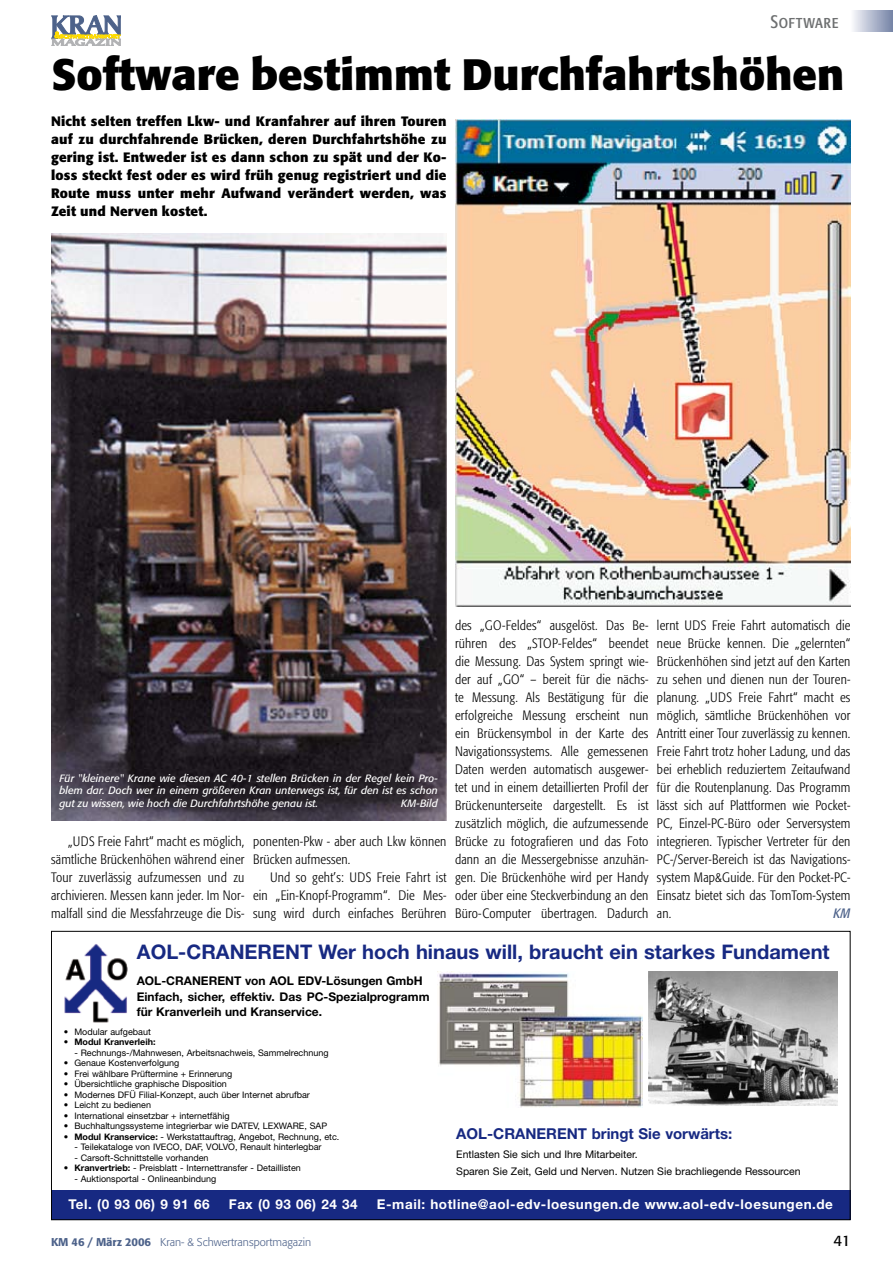
<style>
.page{position:relative;width:893px;height:1263px;background:#fff}
.page>*{position:absolute;margin:0;border:0;box-sizing:border-box;transform-origin:0 0}
.t1{font:700 43.5px "Formata";color:#000}
.t2{font:700 20.1px "Helvetica Neue";color:#172982}
.t3{font:18px "Formata Condensed SC";letter-spacing:.025em;color:#6e7071}
.t4{font:700 15px "Helvetica Neue";color:#172982}
.t5{font:15px "Formata";color:#000}
.t6{font:300 condensed 13.5px/18px "Formata";letter-spacing:.015em;color:#000;text-align:justify}
.t7{font:700 13.5px/18px "Formata";letter-spacing:.015em;color:#000;text-align:justify}
.t8{font:700 13.5px "Helvetica Neue";letter-spacing:.04em;color:#fff}
.t9{font:italic condensed 13.5px "Formata";color:#4d628a}
.t10{font:700 12px/16.5px "Helvetica Neue";color:#000}
.t11{font:300 11.25px "Formata";color:#4d628a}
.t12{font:italic 10.5px/12.3px "Formata";color:#fff;text-align:justify}
.t13{font:10.5px/16.8px "Helvetica Neue";color:#000}
.t14{font:9px "Helvetica Neue";color:#000}
.t15{font:700 9px "Helvetica Neue";color:#000}
.s1{font-weight:700}
.s2{font-weight:500}
</style>
<div class="page">
<div style="left:850px;top:11px;width:43px;height:21px;background:linear-gradient(to right,#fbfbfe,#7482a6)"></div>
<svg style="left:52px;top:15px;width:69px;height:31px"></svg>
<img style="left:51px;top:234px;width:395px;height:586px">
<img style="left:455px;top:119px;width:395px;height:487px">
<div style="left:51px;top:1190px;width:799px;height:30px;background:#172982"></div>
<img style="left:437px;top:973px;width:205px;height:134px">
<img style="left:648px;top:971px;width:190px;height:134px">
<img style="left:64px;top:944px;width:64px;height:79px">
<h3 class="t3" style="left:770px;top:11px;width:70px">Software</h3>
<h1 class="t1" style="left:51px;top:47px;width:795px">Software bestimmt Durchfahrtshöhen</h1>
<p class="t7" style="left:51px;top:112px;width:397px">Nicht selten treffen Lkw- und Kranfahrer auf ihren Touren auf zu durchfahrende Brücken, deren Durchfahrtshöhe zu gering ist. Entweder ist es dann schon zu spät und der Ko&shy;loss steckt fest oder es wird früh genug registriert und die Route muss unter mehr Aufwand verändert werden, was Zeit und Nerven kostet.</p>
<p class="t12" style="left:60px;top:772px;width:380px">Für "kleinere" Krane wie diesen AC 40-1 stellen Brücken in der Regel kein Pro&shy;blem dar. Doch wer in einem größeren Kran unterwegs ist, für den ist es schon gut zu wissen, wie hoch die Durchfahrtshöhe genau ist.</p>
<p class="t12" style="left:401px;top:797px;width:38px">KM-Bild</p>
<p class="t6" style="left:51px;top:832px;width:195px;text-indent:17px">„UDS Freie Fahrt“ macht es möglich, sämtliche Brückenhöhen während einer Tour zuverlässig aufzumessen und zu archivieren. Messen kann jeder. Im Nor&shy;malfall sind die Messfahrzeuge die Dis-</p>
<p class="t6" style="left:253px;top:832px;width:195px">ponenten-Pkw - aber auch Lkw können<br>Brücken aufmessen.</p>
<p class="t6" style="left:253px;top:868px;width:195px;text-indent:17px">Und so geht’s: UDS Freie Fahrt ist ein „Ein-Knopf-Programm“. Die Mes&shy;sung wird durch einfaches Berühren</p>
<p class="t6" style="left:455px;top:616px;width:195px">des „GO-Feldes“ ausgelöst. Das Be&shy;rühren des „STOP-Feldes“ beendet die Messung. Das System springt wie&shy;der auf „GO“ – bereit für die nächs&shy;te Messung. Als Bestätigung für die erfolgreiche Messung erscheint nun ein Brückensymbol in der Karte des Navigationssystems. Alle gemessenen Daten werden automatisch ausgewer&shy;tet und in einem detaillierten Profil der Brückenunterseite dargestellt. Es ist zusätzlich möglich, die aufzumessende Brücke zu fotografieren und das Foto dann an die Messergebnisse anzuhän&shy;gen. Die Brückenhöhe wird per Handy oder über eine Steckverbindung an den Büro-Computer übertragen. Dadurch</p>
<p class="t6" style="left:657px;top:616px;width:195px">lernt UDS Freie Fahrt automatisch die neue Brücke kennen. Die „gelernten“ Brückenhöhen sind jetzt auf den Karten zu sehen und dienen nun der Touren&shy;planung. „UDS Freie Fahrt“ macht es möglich, sämtliche Brückenhöhen vor Antritt einer Tour zuverlässig zu kennen.<br>Freie Fahrt trotz hoher Ladung, und das bei erheblich reduziertem Zeitaufwand für die Routenplanung. Das Programm lässt sich auf Plattformen wie Pocket-PC, Einzel-PC-Büro oder Serversystem integrieren. Typischer Vertreter für den PC-/Server-Bereich ist das Navigations&shy;system Map&amp;Guide. Für den Pocket-PC-Einsatz bietet sich das TomTom-System an.</p>
<p class="t9" style="left:833px;top:905px;width:19px">KM</p>
<h2 class="t2" style="left:137px;top:940px;width:694px">AOL-CRANERENT Wer hoch hinaus will, braucht ein starkes Fundament</h2>
<p class="t10" style="left:137px;top:972px;width:294px">AOL-CRANERENT von AOL EDV-Lösungen GmbH<br>Einfach, sicher, effektiv. Das PC-Spezialprogramm</p>
<p class="t10" style="left:137px;top:1003px;width:187px">für Kranverleih und Kranservice.</p>
<p class="t14" style="left:64px;top:1026px;width:89px">• Modular aufgebaut</p>
<p class="t15" style="left:64px;top:1036px;width:93px">• Modul Kranverleih:</p>
<p class="t14" style="left:74px;top:1047px;width:256px">- Rechnungs-/Mahnwesen, Arbeitsnachweis, Sammelrechnung</p>
<p class="t14" style="left:64px;top:1058px;width:117px">• Genaue Kostenverfolgung</p>
<p class="t14" style="left:64px;top:1068px;width:170px">• Frei wählbare Prüftermine + Erinnerung</p>
<p class="t14" style="left:64px;top:1079px;width:164px">• Übersichtliche graphische Disposition</p>
<p class="t14" style="left:64px;top:1089px;width:247px">• Modernes DFÜ Filial-Konzept, auch über Internet abrufbar</p>
<p class="t14" style="left:64px;top:1100px;width:89px">• Leicht zu bedienen</p>
<p class="t14" style="left:64px;top:1110px;width:167px">• International einsetzbar + internetfähig</p>
<p class="t14" style="left:64px;top:1121px;width:265px">• Buchhaltungssysteme integrierbar wie DATEV, LEXWARE, SAP</p>
<p class="t14" style="left:64px;top:1131px;width:277px"><span class="s1">• Modul Kranservice:</span> - Werkstattauftrag, Angebot, Rechnung, etc.</p>
<p class="t14" style="left:74px;top:1142px;width:249px">- Teilekataloge von IVECO, DAF, VOLVO, Renault hinterlegbar</p>
<p class="t14" style="left:74px;top:1152px;width:136px">- Carsoft-Schnittstelle vorhanden</p>
<p class="t14" style="left:64px;top:1163px;width:238px"><span class="s1">• Kranvertrieb:</span> - Preisblatt - Internettransfer - Detaillisten</p>
<p class="t14" style="left:74px;top:1173px;width:143px">- Auktionsportal - Onlineanbindung</p>
<p class="t4" style="left:456px;top:1124px;width:277px">AOL-CRANERENT bringt Sie vorwärts:</p>
<p class="t13" style="left:456px;top:1145px;width:346px">Entlasten Sie sich und Ihre Mitarbeiter.<br>Sparen Sie Zeit, Geld und Nerven. Nutzen Sie brachliegende Ressourcen</p>
<p class="t8" style="left:69px;top:1195px;width:142px">Tel. (0 93 06) 9 91 66</p>
<p class="t8" style="left:229px;top:1195px;width:130px">Fax (0 93 06) 24 34</p>
<p class="t8" style="left:377px;top:1195px;width:458px">E-mail: hotline@aol-edv-loesungen.de www.aol-edv-loesungen.de</p>
<p class="t11" style="left:51px;top:1235px;width:262px"><span class="s2">KM 46 / März 2006</span> Kran- &amp; Schwertransportmagazin</p>
<p class="t5" style="left:834px;top:1232px;width:13px">41</p>
</div>
